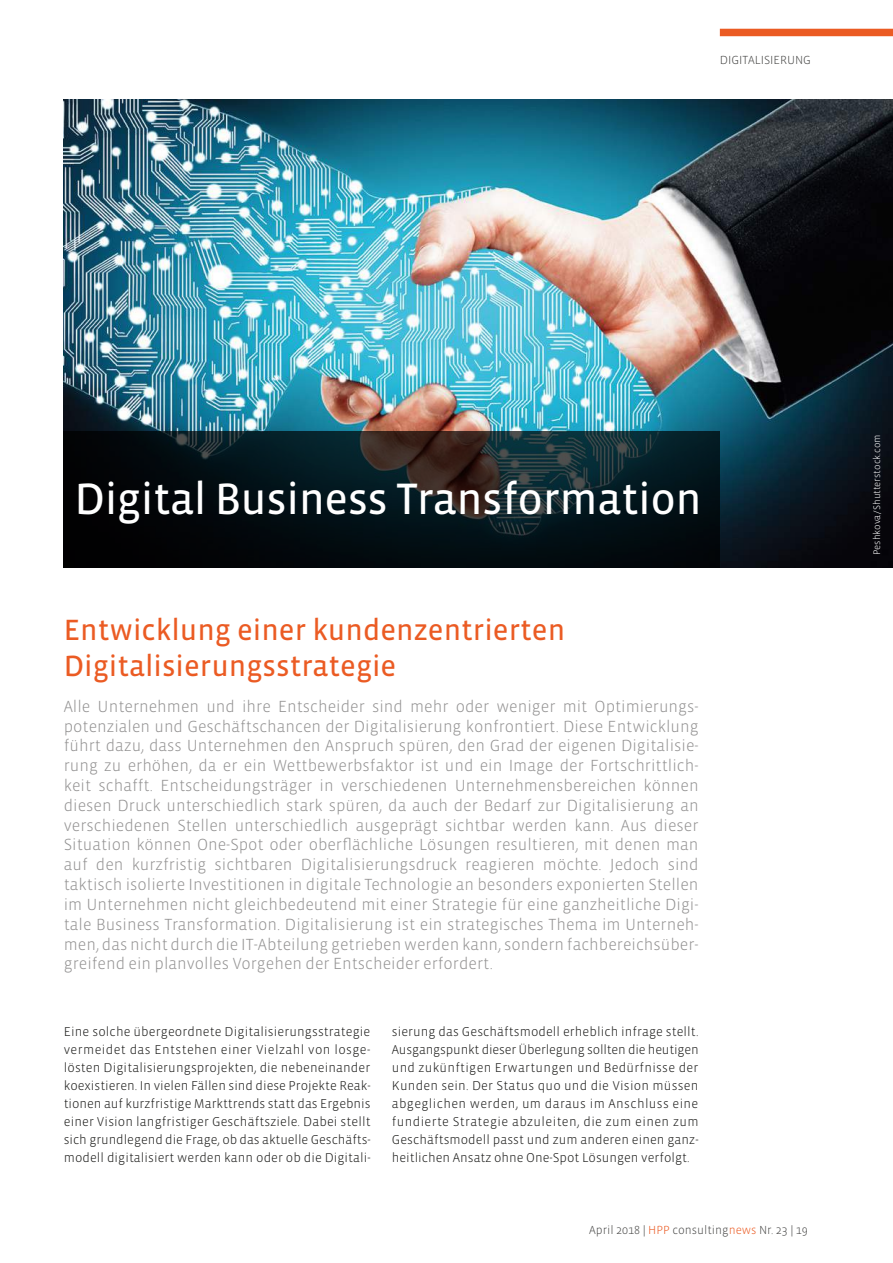
<style>
.page{position:relative;width:893px;height:1263px;background:#fff}
.page>*{position:absolute;margin:0;border:0;box-sizing:border-box;transform-origin:0 0}
.t1{font:45px "Vista Sans OT";letter-spacing:-.01em;color:#fff}
.t2{font:30px/36px "Vista Sans OT";color:#eb5b23}
.t3{font:300 16.5px/19.8px "Vista Sans OT";color:#929191;text-align:justify}
.t4{font:300 13.2px/18px "Vista Sans OT";letter-spacing:.005em;color:#1a1a18;text-align:justify}
.t5{font:300 12px "Vista Sans OT";color:#494948}
.t6{font:300 9.75px "Vista Sans OT";color:#fff}
.s1{color:#eb5b23}
</style>
<div class="page">
<img style="left:64px;top:100px;width:829px;height:468px">
<svg style="left:64px;top:431px;width:656px;height:137px"></svg>
<div style="left:720px;top:29px;width:173px;height:7px;background:#eb5b23"></div>
<p class="t5" style="left:720px;top:54px;width:93px">DIGITALISIERUNG</p>
<h1 class="t1" style="left:74px;top:476px;width:629px">Digital Business Transformation</h1>
<h2 class="t2" style="left:64px;top:612px;width:503px">Entwicklung einer kundenzentrierten<br>Digitalisierungsstrategie</h2>
<p class="t3" style="left:64px;top:697px;width:636px">Alle Unternehmen und ihre Entscheider sind mehr oder weniger mit Optimierungs&shy;potenzialen und Geschäftschancen der Digitalisierung konfrontiert. Diese Entwicklung führt dazu, dass Unternehmen den Anspruch spüren, den Grad der eigenen Digitalisie&shy;rung zu erhöhen, da er ein Wettbewerbsfaktor ist und ein Image der Fortschrittlich&shy;keit schafft. Entscheidungsträger in verschiedenen Unternehmensbereichen können diesen Druck unterschiedlich stark spüren, da auch der Bedarf zur Digitalisierung an verschiedenen Stellen unterschiedlich ausgeprägt sichtbar werden kann. Aus dieser Situation können One-Spot oder oberflächliche Lösungen resultieren, mit denen man auf den kurzfristig sichtbaren Digitalisierungsdruck reagieren möchte. Jedoch sind taktisch isolierte Investitionen in digitale Technologie an besonders exponierten Stellen im Unternehmen nicht gleichbedeutend mit einer Strategie für eine ganzheitliche Digi&shy;tale Business Transformation. Digitalisierung ist ein strategisches Thema im Unterneh&shy;men, das nicht durch die IT-Abteilung getrieben werden kann, sondern fachbereichsüber&shy;greifend ein planvolles Vorgehen der Entscheider erfordert.</p>
<p class="t4" style="left:64px;top:1023px;width:308px">Eine solche übergeordnete Digitalisierungsstrategie vermeidet das Entstehen einer Vielzahl von losge&shy;lösten Digitalisierungsprojekten, die nebeneinander koexistieren. In vielen Fällen sind diese Projekte Reak&shy;tionen auf kurzfristige Markttrends statt das Ergebnis einer Vision langfristiger Geschäftsziele. Dabei stellt sich grundlegend die Frage, ob das aktuelle Geschäfts&shy;modell digitalisiert werden kann oder ob die Digitali-</p>
<p class="t4" style="left:392px;top:1023px;width:308px">sierung das Geschäftsmodell erheblich infrage stellt.<br>Ausgangspunkt dieser Überlegung sollten die heutigen und zukünftigen Erwartungen und Bedürfnisse der Kunden sein. Der Status quo und die Vision müssen abgeglichen werden, um daraus im Anschluss eine fundierte Strategie abzuleiten, die zum einen zum Geschäftsmodell passt und zum anderen einen ganz&shy;heitlichen Ansatz ohne One-Spot Lösungen verfolgt.</p>
<p class="t5" style="left:589px;top:1224px;width:220px">April 2018 | <span class="s1">HPP</span> consulting<span class="s1">news</span> Nr. 23 | 19</p>
<p class="t6" style="left:872px;top:555px;width:122px;rotate:-90deg">Peshkova/Shutterstock.com</p>
</div>
